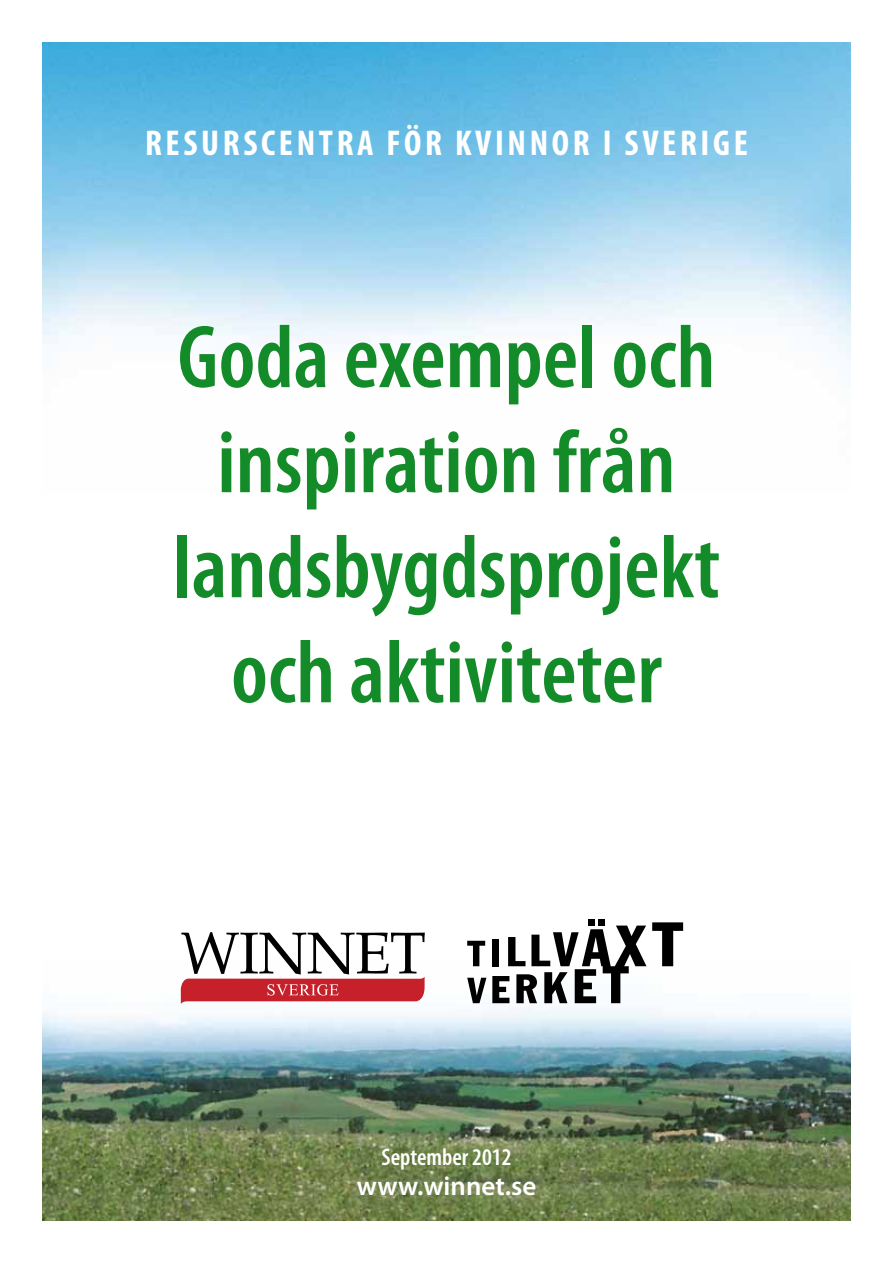
<style>
.page{position:relative;width:893px;height:1263px;background:#fff}
.page>*{position:absolute;margin:0;border:0;box-sizing:border-box;transform-origin:0 0}
.t1{font:600 condensed 90px/105px "Myriad Pro";color:#148b29;text-align:center}
.t2{font:700 condensed 36px "Myriad Pro";letter-spacing:.1em;color:#fff}
.t3{font:600 27px "Myriad Pro";color:#fff}
.t4{font:600 condensed 24px "Myriad Pro";color:#fff}
</style>
<div class="page">
<img style="left:43px;top:43px;width:807px;height:318px">
<img style="left:43px;top:965px;width:807px;height:255px">
<svg style="left:181px;top:932px;width:244px;height:72px"></svg>
<svg style="left:467px;top:941px;width:18px;height:25px"></svg>
<svg style="left:652px;top:922px;width:31px;height:44px"></svg>
<svg style="left:467px;top:978px;width:19px;height:25px"></svg>
<svg style="left:492px;top:919px;width:154px;height:84px"></svg>
<p class="t2" style="left:145px;top:123px;width:604px">RESURSCENTRA FÖR KVINNOR I SVERIGE</p>
<p class="t1" style="left:173px;top:306px;width:549px">Goda exempel och inspiration från landsbygdsprojekt och aktiviteter</p>
<p class="t4" style="left:381px;top:1144px;width:131px">September 2012</p>
<p class="t3" style="left:357px;top:1171px;width:181px">www.winnet.se</p>
</div>
